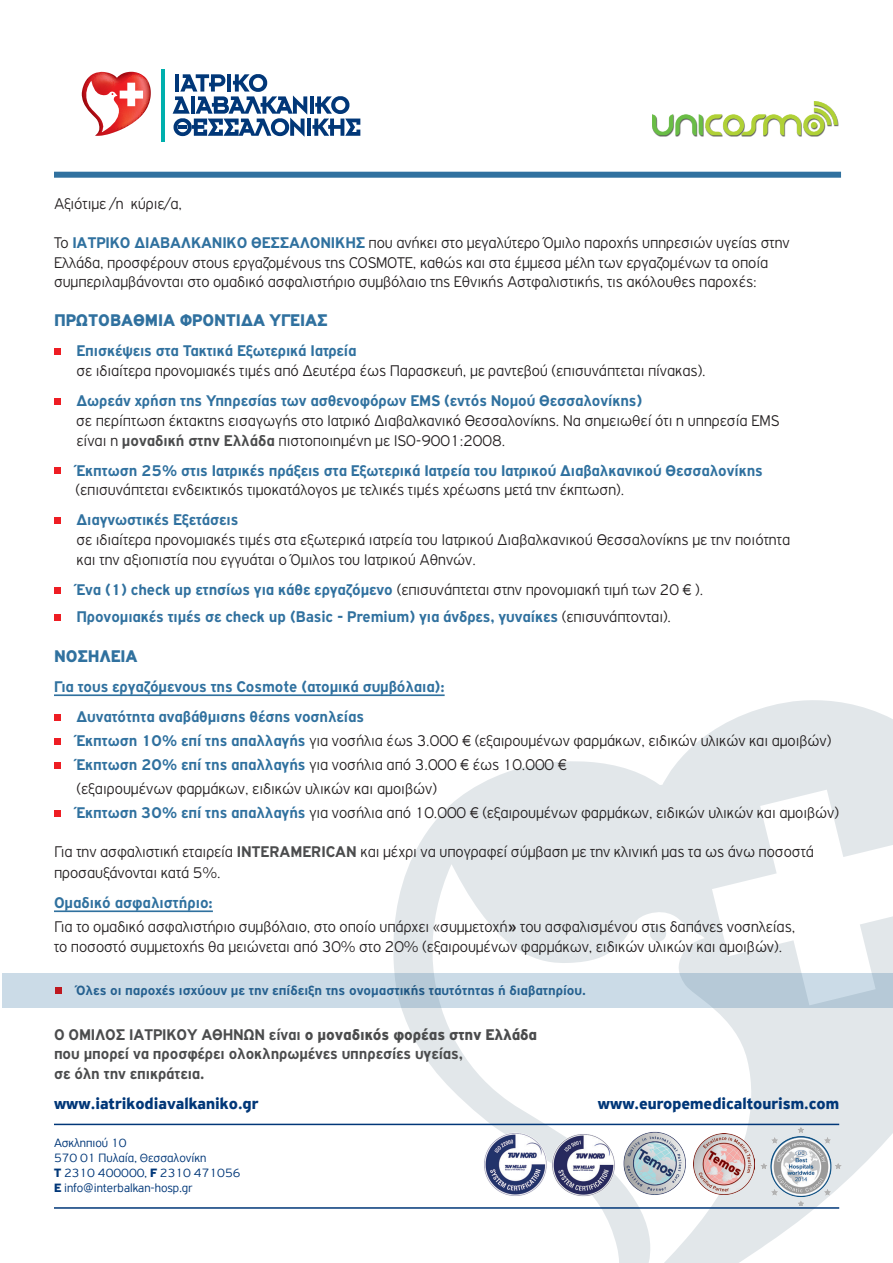
<style>
.page{position:relative;width:893px;height:1263px;background:#fff}
.page>*{position:absolute;margin:0;border:0;box-sizing:border-box;transform-origin:0 0}
.t1{font:900 18px "PF Highway Gothic";color:#30719f}
.t2{font:300 16.5px/24px "PF Highway Gothic";letter-spacing:-.005em;color:#231f20}
.t3{font:700 16.5px/27px "PF Highway Gothic";letter-spacing:-.005em;color:#30719f}
.t4{font:700 16.5px/19.5px "PF Highway Gothic";letter-spacing:-.005em;color:#4b4c4d}
.t5{font:700 16.5px "PF Highway Sans Pro";color:#013778}
.t6{font:700 14.25px "PF Highway Gothic";color:#30719f}
.t7{font:300 12.75px/15px "PF Highway Sans Pro";color:#013778}
.s1{font-weight:700;color:#30719f}
.s2{font-weight:700;color:#4b4c4d}
.s3{font-weight:300;color:#231f20}
.s4{font-weight:700}
.s5{font-weight:900}
</style>
<div class="page">
<svg style="left:375px;top:696px;width:518px;height:567px"></svg>
<hr style="left:54px;top:694px;width:391px;height:2px;background:#30719f">
<hr style="left:54px;top:910px;width:159px;height:2px;background:#30719f">
<div style="left:54px;top:348px;width:6px;height:7px;background:#ee1d23"></div>
<svg style="left:54px;top:398px;width:6px;height:6px"></svg>
<div style="left:54px;top:467px;width:6px;height:7px;background:#ee1d23"></div>
<div style="left:54px;top:517px;width:6px;height:7px;background:#ee1d23"></div>
<svg style="left:54px;top:587px;width:6px;height:6px"></svg>
<svg style="left:54px;top:614px;width:6px;height:6px"></svg>
<div style="left:54px;top:714px;width:6px;height:7px;background:#ee1d23"></div>
<div style="left:54px;top:738px;width:6px;height:7px;background:#ee1d23"></div>
<div style="left:54px;top:762px;width:6px;height:7px;background:#ee1d23"></div>
<div style="left:54px;top:810px;width:6px;height:7px;background:#ee1d23"></div>
<div style="left:54px;top:172px;width:787px;height:6px;background:#30719f"></div>
<svg style="left:2px;top:973px;width:891px;height:34px;background:#c6d7e3"></svg>
<div style="left:55px;top:987px;width:7px;height:7px;background:#be181f"></div>
<img style="left:653px;top:102px;width:186px;height:35px">
<hr style="left:161px;top:69px;width:3px;height:73px;background:#00afad">
<svg style="left:173px;top:74px;width:187px;height:63px"></svg>
<svg style="left:82px;top:72px;width:69px;height:64px"></svg>
<hr style="left:54px;top:1124px;width:785px;height:1px;background:#013778">
<hr style="left:54px;top:1207px;width:785px;height:2px;background:#013778">
<img style="left:483px;top:1133px;width:64px;height:63px">
<img style="left:759px;top:1125px;width:83px;height:80px">
<img style="left:693px;top:1133px;width:62px;height:61px">
<img style="left:622px;top:1130px;width:63px;height:66px">
<img style="left:552px;top:1133px;width:63px;height:63px">
<p class="t2" style="left:54px;top:192px;width:130px">Αξιότιμε /η κύριε/α,</p>
<p class="t2" style="left:54px;top:233px;width:737px;line-height:19.5px">Το <span class="s1">IΑΤΡΙΚΟ ΔΙΑΒΑΛΚΑΝΙΚΟ ΘΕΣΣΑΛΟΝΙΚΗΣ</span> που ανήκει στο μεγαλύτερο Όμιλο παροχής υπηρεσιών υγείας στην<br>Ελλάδα, προσφέρουν στους εργαζομένους της COSMOTE, καθώς και στα έμμεσα μέλη των εργαζομένων τα οποία συμπεριλαμβάνονται στο ομαδικό ασφαλιστήριο συμβόλαιο της Εθνικής Αστφαλιστικής, τις ακόλουθες παροχές:</p>
<p class="t1" style="left:54px;top:310px;width:275px">ΠΡΩΤΟΒΑΘΜΙΑ ΦΡΟΝΤΙΔΑ ΥΓΕΙΑΣ</p>
<p class="t3" style="left:77px;top:337px;width:281px">Επισκέψεις στα Τακτικά Εξωτερικά Ιατρεία</p>
<p class="t2" style="left:77px;top:358px;width:631px">σε ιδιαίτερα προνομιακές τιμές από Δευτέρα έως Παρασκευή, με ραντεβού (επισυνάπτεται πίνακας).</p>
<p class="t3" style="left:77px;top:387px;width:567px">Δωρεάν χρήση της Υπηρεσίας των ασθενοφόρων EMS (εντός Νομού Θεσσαλονίκης)</p>
<p class="t2" style="left:76px;top:410px;width:705px;line-height:19.8px">σε περίπτωση έκτακτης εισαγωγής στο Ιατρικό Διαβαλκανικό Θεσσαλονίκης. Να σημειωθεί ότι η υπηρεσία EMS είναι η <span class="s2">μοναδική στην Ελλάδα</span> πιστοποιημένη με ISO-9001:2008.</p>
<p class="t3" style="left:77px;top:457px;width:688px">Έκπτωση 25% στις Ιατρικές πράξεις στα Εξωτερικά Ιατρεία του Ιατρικού Διαβαλκανικού Θεσσαλονίκης</p>
<p class="t2" style="left:76px;top:478px;width:550px">(επισυνάπτεται ενδεικτικός τιμοκατάλογος με τελικές τιμές χρέωσης μετά την έκπτωση).</p>
<p class="t3" style="left:77px;top:506px;width:163px">Διαγνωστικές Εξετάσεις</p>
<p class="t2" style="left:77px;top:530px;width:715px;line-height:19.8px">σε ιδιαίτερα προνομιακές τιμές στα εξωτερικά ιατρεία του Ιατρικού Διαβαλκανικού Θεσσαλονίκης με την ποιότητα και την αξιοπιστία που εγγυάται ο Όμιλος του Ιατρικού Αθηνών.</p>
<p class="t3" style="left:77px;top:576px;width:628px">Ένα (1) check up ετησίως για κάθε εργαζόμενο <span class="s3">(επισυνάπτεται στην προνομιακή τιμή των 20 € ).<br></span>Προνομιακές τιμές σε check up (Basic - Premium) για άνδρες, γυναίκες <span class="s3">(επισυνάπτονται).</span></p>
<p class="t1" style="left:54px;top:646px;width:85px">ΝΟΣΗΛΕΙΑ</p>
<p class="t3" style="left:77px;top:672px;width:370px;line-height:30px;text-indent:-23px">Για τους εργαζόμενους της Cosmote (ατομικά συμβόλαια):<br>Δυνατότητα αναβάθμισης θέσης νοσηλείας</p>
<p class="t2" style="left:77px;top:729px;width:764px"><span class="s1">Έκπτωση 10% επί της απαλλαγής</span> για νοσήλια έως 3.000 € (εξαιρουμένων φαρμάκων, ειδικών υλικών και αμοιβών)<br><span class="s1">Έκπτωση 20% επί της απαλλαγής</span> για νοσήλια από 3.000 € έως 10.000 €<br>(εξαιρουμένων φαρμάκων, ειδικών υλικών και αμοιβών)<br><span class="s1">Έκπτωση 30% επί της απαλλαγής</span> για νοσήλια από 10.000 € (εξαιρουμένων φαρμάκων, ειδικών υλικών και αμοιβών)</p>
<p class="t2" style="left:54px;top:841px;width:761px;line-height:21px">Για την ασφαλιστική εταιρεία <span class="s2">INTERAMERICAN</span> και μέχρι να υπογραφεί σύμβαση με την κλινική μας τα ως άνω ποσοστά προσαυξάνονται κατά 5%.</p>
<p class="t2" style="left:54px;top:891px;width:743px"><span class="s1">Ομαδικό ασφαλιστήριο:<br></span>Για το ομαδικό ασφαλιστήριο συμβόλαιο, στο οποίο υπάρχει «συμμετοχή<span class="s4">»</span> του ασφαλισμένου στις δαπάνες νοσηλείας,</p>
<p class="t2" style="left:54px;top:934px;width:730px">το ποσοστό συμμετοχής θα μειώνεται από 30% στο 20% (εξαιρουμένων φαρμάκων, ειδικών υλικών και αμοιβών).</p>
<p class="t6" style="left:76px;top:983px;width:512px">Όλες οι παροχές ισχύουν με την επίδειξη της ονομαστικής ταυτότητας ή διαβατηρίου.</p>
<p class="t4" style="left:54px;top:1024px;width:485px">Ο ΟΜΙΛΟΣ ΙΑΤΡΙΚΟΥ ΑΘΗΝΩΝ είναι <span class="s5">ο μοναδικός φορέας στην Ελλάδα </span>που μπορεί να προσφέρει ολοκληρωμένες υπηρεσίες υγείας,<br>σε όλη την επικράτεια.</p>
<p class="t5" style="left:54px;top:1094px;width:206px">www.iatrikodiavalkaniko.gr</p>
<p class="t7" style="left:54px;top:1135px;width:188px">Ασκληπιού 10<br>570 01 Πυλαία, Θεσσαλονίκη<br><span class="s4">T</span> 2310 400000, <span class="s4">F</span> 2310 471056<br><span class="s4">Ε</span> info@interbalkan-hosp.gr</p>
<p class="t5" style="left:598px;top:1094px;width:243px">www.europemedicaltourism.com</p>
</div>
